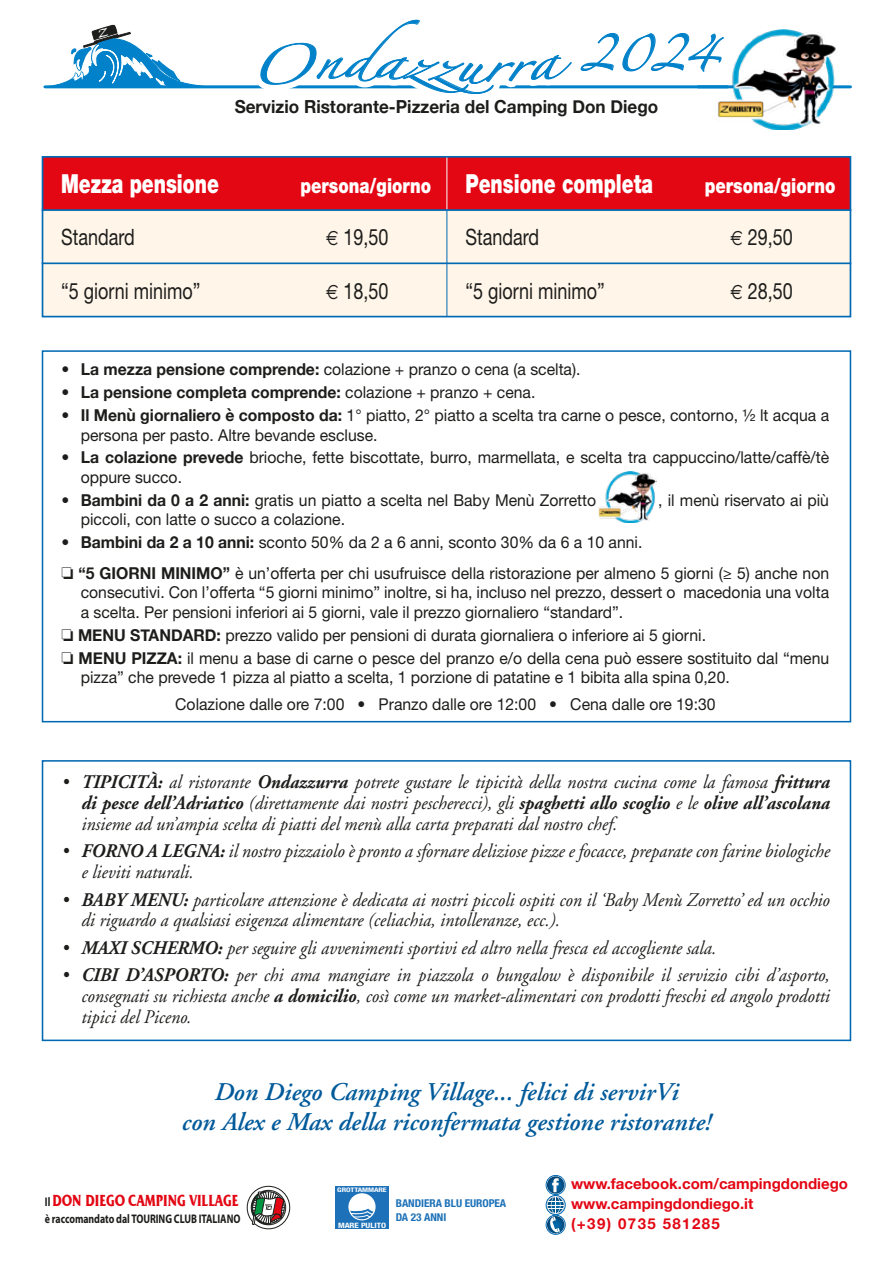
<style>
.page{position:relative;width:893px;height:1263px;background:#fff}
.page>*{position:absolute;margin:0;border:0;box-sizing:border-box;transform-origin:0 0}
.t1{font:32.85px "Zapfino";color:#0081c9}
.t2{font:32.85px "Zapfino";color:#0081c9;scale:1.37 1}
.t3{font:900 26.25px "Helvetica Neue";color:#fff;scale:.72 1}
.t4{font:italic 600 25.5px/30px "Adobe Garamond";color:#005a9a;text-align:center}
.t5{font:22.5px "Helvetica Neue";color:#1d1d1b;scale:.8 1}
.t6{font:900 20.7px "Helvetica Neue";color:#fff;scale:.8 1}
.t7{font:italic 19.2px/20.9px "Adobe Garamond";color:#1d1d1b;text-align:justify;scale:.93 1}
.t8{font:700 18px "Helvetica Neue";color:#1d1d1b;scale:.95 1}
.t9{font:700 16.5px "Friz Quadrata IT Cby BT";color:#e30613;scale:.76 1}
.t10{font:16.35px/19.6px "Helvetica Neue";color:#1d1d1b;scale:.96 1}
.t11{font:700 16.35px "Helvetica Neue";color:#1d1d1b;scale:.96 1}
.t12{font:700 15px "Helvetica Neue";color:#e30613}
.t13{font:700 15px "Helvetica Neue";letter-spacing:.095em;color:#e30613}
.t14{font:700 12.45px "Myriad";letter-spacing:-.005em;color:#1d1d1b;scale:.79 1}
.t15{font:700 condensed 10.8px/13.6px "Helvetica Neue";letter-spacing:-.005em;color:#1d71b8;scale:1.05 1}
.t16{font:700 condensed 7.35px "Helvetica Neue";letter-spacing:-.005em;color:#fff;scale:1.22 1}
.t17{font:700 condensed 6.15px "Helvetica Neue";letter-spacing:-.005em;color:#fff;scale:1.31 1}
.s1{font-family:"Euro Sans";font-size:20.7px}
.s2{font-weight:700}
.s3{font-weight:400}
.s4{font-family:"Myriad Pro"}
.s5{font-family:"Myriad";font-size:12.45px;color:#1d1d1b}
</style>
<div class="page">
<div style="left:43px;top:210px;width:807px;height:107px;background:#fff5e9"></div>
<div style="left:43px;top:157px;width:807px;height:53px;background:#e30613"></div>
<hr style="left:45px;top:85px;width:805px;height:3px;background:#0081c9">
<img style="left:718px;top:29px;width:121px;height:101px">
<hr style="left:697px;top:85px;width:31px;height:3px;background:#0081c9">
<hr style="left:447px;top:157px;width:1px;height:53px;background:#fff">
<div style="left:42px;top:156px;width:809px;height:161px;border:2px solid #0069b4"></div>
<hr style="left:447px;top:210px;width:1px;height:107px;background:#0069b4">
<hr style="left:43px;top:209px;width:807px;height:2px;background:#0069b4">
<hr style="left:43px;top:262px;width:807px;height:2px;background:#0069b4">
<img style="left:598px;top:472px;width:59px;height:50px">
<div style="left:42px;top:350px;width:809px;height:372px;border:2px solid #0069b4"></div>
<div style="left:42px;top:760px;width:809px;height:281px;border:2px solid #0069b4"></div>
<div style="left:546px;top:1175px;width:19px;height:20px;border:1px solid #0069b4;border-radius:50%"></div>
<svg style="left:546px;top:1176px;width:19px;height:58px"></svg>
<div style="left:335px;top:1186px;width:54px;height:42px;background:#1d71b8"></div>
<div style="left:348px;top:1193px;width:28px;height:27px;background:#fff;border-radius:50%"></div>
<svg style="left:350px;top:1209px;width:24px;height:10px"></svg>
<svg style="left:247px;top:1185px;width:43px;height:44px"></svg>
<svg style="left:43px;top:25px;width:173px;height:62px"></svg>
<svg style="left:245px;top:19px;width:479px;height:93px"></svg>
<h1 class="t2" style="left:343px;top:46px;width:58px">d</h1>
<p class="t8" style="left:235px;top:92px;width:447px">Servizio Ristorante-Pizzeria del Camping Don Diego</p>
<h1 class="t1" style="left:581px;top:39px;width:139px">2024</h1>
<h2 class="t3" style="left:61px;top:168px;width:221px">Mezza pensione</h2>
<p class="t6" style="left:301px;top:173px;width:165px">persona/giorno</p>
<h3 class="t5" style="left:61px;top:223px;width:94px">Standard</h3>
<h3 class="t5" style="left:61px;top:278px;width:176px">“5 giorni minimo”</h3>
<h3 class="t5" style="left:326px;top:223px;width:80px"><span class="s1">€</span> 19,50</h3>
<h3 class="t5" style="left:326px;top:278px;width:80px"><span class="s1">€</span> 18,50</h3>
<h2 class="t3" style="left:465px;top:168px;width:262px">Pensione completa</h2>
<p class="t6" style="left:705px;top:173px;width:165px">persona/giorno</p>
<h3 class="t5" style="left:465px;top:223px;width:94px">Standard</h3>
<h3 class="t5" style="left:465px;top:278px;width:176px">“5 giorni minimo”</h3>
<h3 class="t5" style="left:730px;top:223px;width:80px"><span class="s1">€</span> 29,50</h3>
<h3 class="t5" style="left:730px;top:278px;width:80px"><span class="s1">€</span> 28,50</h3>
<p class="t10" style="left:62px;top:359px;width:542px">• <span class="s2">La mezza pensione comprende:</span> colazione + pranzo o cena (a scelta).</p>
<p class="t11" style="left:62px;top:379px;width:495px"><span class="s3">•</span> La pensione completa comprende: <span class="s3">colazione + pranzo + cena.</span></p>
<p class="t10" style="left:81px;top:405px;width:781px;text-indent:-19px">• <span class="s2">Il Menù giornaliero è composto da:</span> 1° piatto, 2° piatto a scelta tra carne o pesce, contorno, ½ lt acqua a persona per pasto. Altre bevande escluse.</p>
<p class="t10" style="left:81px;top:447px;width:781px;text-indent:-19px">• <span class="s2">La colazione prevede</span> brioche, fette biscottate, burro, marmellata, e scelta tra cappuccino/latte/caffè/tè oppure succo.</p>
<p class="t10" style="left:62px;top:490px;width:558px">• <span class="s2">Bambini da 0 a 2 anni:</span> gratis un piatto a scelta nel Baby Menù Zorretto</p>
<p class="t10" style="left:658px;top:490px;width:179px">, il menù riservato ai più</p>
<p class="t10" style="left:81px;top:509px;width:277px">piccoli, con latte o succo a colazione.</p>
<p class="t10" style="left:62px;top:527px;width:801px;line-height:30.6px">• <span class="s2">Bambini da 2 a 10 anni:</span> sconto 50% da 2 a 6 anni, sconto 30% da 6 a 10 anni.<br>❏ <span class="s2">“5 GIORNI MINIMO”</span> è un’offerta per chi usufruisce della ristorazione per almeno 5 giorni (<span class="s4">≥</span> 5) anche non</p>
<p class="t10" style="left:81px;top:582px;width:781px">consecutivi. Con l’offerta “5 giorni minimo” inoltre, si ha, incluso nel prezzo, dessert o macedonia una volta a scelta. Per pensioni inferiori ai 5 giorni, vale il prezzo giornaliero “standard”.</p>
<p class="t10" style="left:62px;top:623px;width:801px;line-height:22.8px">❏ <span class="s2">MENU STANDARD:</span> prezzo valido per pensioni di durata giornaliera o inferiore ai 5 giorni.<br>❏ <span class="s2">MENU PIZZA:</span> il menu a base di carne o pesce del pranzo e/o della cena può essere sostituito dal “menu</p>
<p class="t10" style="left:175px;top:664px;width:579px;line-height:26.5px;text-indent:-94px">pizza” che prevede 1 pizza al piatto a scelta, 1 porzione di patatine e 1 bibita alla spina 0,20.<br>Colazione dalle ore 7:00 • Pranzo dalle ore 12:00 • Cena dalle ore 19:30</p>
<p class="t7" style="left:81px;top:772px;width:806px;text-indent:-19px">• <span class="s2">TIPICITÀ:</span> al ristorante <span class="s2">Ondazzurra</span> potrete gustare le tipicità della nostra cucina come la famosa <span class="s2">frittura di pesce dell’Adriatico</span> (direttamente dai nostri pescherecci), gli <span class="s2">spaghetti allo scoglio</span> e le <span class="s2">olive all’ascolana </span>insieme ad un’ampia scelta di piatti del menù alla carta preparati dal nostro chef.</p>
<p class="t7" style="left:81px;top:841px;width:806px;text-indent:-19px">• <span class="s2">FORNO A LEGNA:</span> il nostro pizzaiolo è pronto a sfornare deliziose pizze e focacce, preparate con farine biologiche e lieviti naturali.</p>
<p class="t7" style="left:81px;top:890px;width:806px;text-indent:-19px">• <span class="s2">BABY MENU:</span> particolare attenzione è dedicata ai nostri piccoli ospiti con il ‘Baby Menù Zorretto’ ed un occhio di riguardo a qualsiasi esigenza alimentare (celiachia, intolleranze, ecc.).</p>
<p class="t7" style="left:62px;top:938px;width:705px">• <span class="s2">MAXI SCHERMO:</span> per seguire gli avvenimenti sportivi ed altro nella fresca ed accogliente sala.</p>
<p class="t7" style="left:81px;top:965px;width:806px;text-indent:-19px">• <span class="s2">CIBI D’ASPORTO:</span> per chi ama mangiare in piazzola o bungalow è disponibile il servizio cibi d’asporto, consegnati su richiesta anche <span class="s2">a domicilio</span>, così come un market-alimentari con prodotti freschi ed angolo prodotti tipici del Piceno.</p>
<h3 class="t4" style="left:181px;top:1078px;width:531px">Don Diego Camping Village... felici di servirVi<br>con Alex e Max della riconfermata gestione ristorante!</h3>
<p class="t17" style="left:337px;top:1186px;width:39px">GROTTAMMARE</p>
<p class="t12" style="left:571px;top:1172px;width:279px">www.facebook.com/campingdondiego</p>
<p class="t15" style="left:396px;top:1196px;width:107px">BANDIERA BLU EUROPEA<br>DA 23 ANNI</p>
<p class="t16" style="left:338px;top:1220px;width:41px">MARE PULITO</p>
<p class="t9" style="left:45px;top:1190px;width:257px"><span class="s5">Il</span> DON DIEGO CAMPING VILLAGE</p>
<p class="t14" style="left:45px;top:1212px;width:249px">è raccomandato dal TOURING CLUB ITALIANO</p>
<p class="t13" style="left:571px;top:1212px;width:150px">(+39) 0735 581285</p>
<p class="t12" style="left:571px;top:1192px;width:184px">www.campingdondiego.it</p>
</div>
